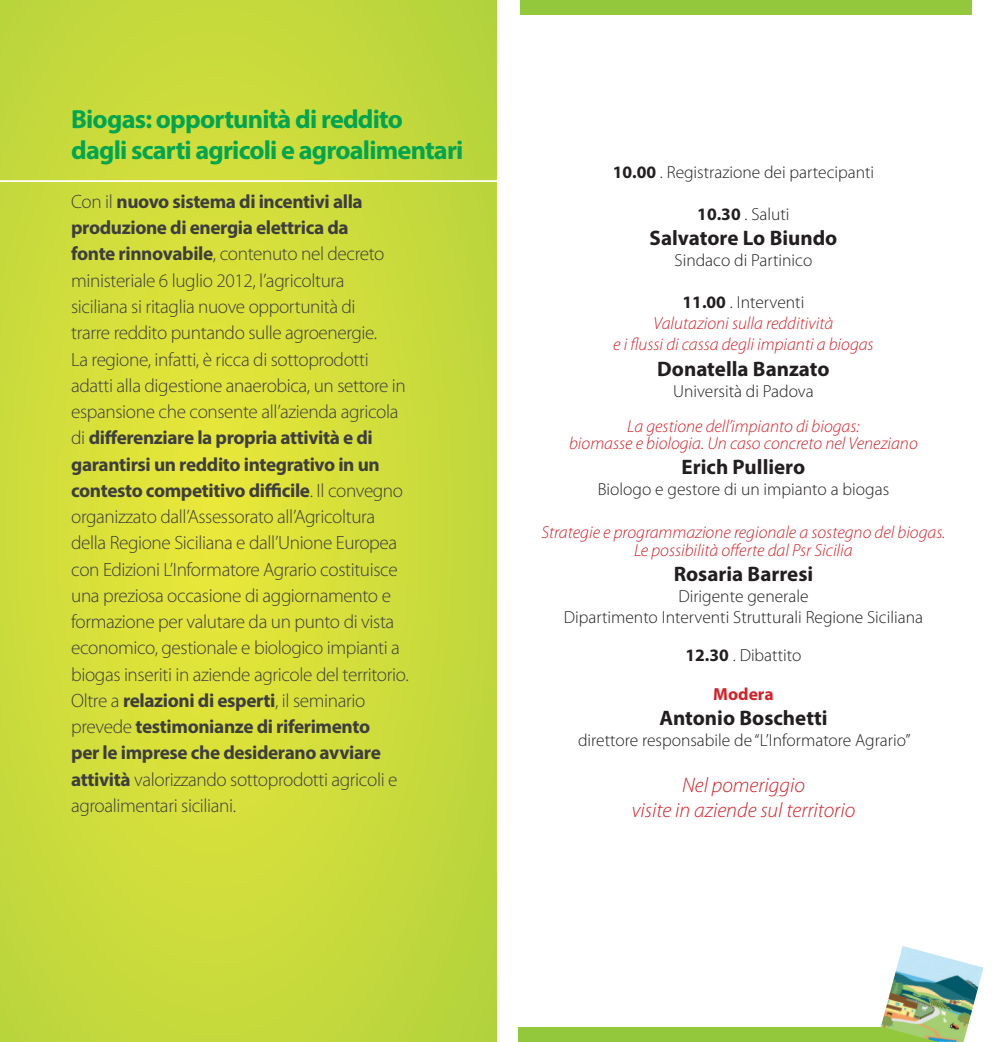
<style>
.page{position:relative;width:993px;height:1042px;background:#fff}
.page>*{position:absolute;margin:0;border:0;box-sizing:border-box;transform-origin:0 0}
.t1{font:700 26.25px/31.5px "Myriad Pro";letter-spacing:-.03em;color:#00a54f}
.t2{font:700 21px "Myriad Pro";color:#231f20}
.t3{font:italic 300 21px/25.2px "Myriad Pro";color:#d1232a;text-align:center}
.t4{font:300 19.25px/26.2px "Myriad Pro";letter-spacing:-.02em;color:#3e3e3f}
.t5{font:300 17.5px/21px "Myriad Pro";color:#231f20;text-align:center}
.t6{font:italic 300 17.5px/21px "Myriad Pro";color:#d1232a;text-align:center}
.t7{font:700 17.5px "Myriad Pro";color:#d1232a}
.s1{font-weight:700}
.s2{font-weight:700;font-style:normal;color:#231f20}
.s3{font-style:normal;color:#231f20}
</style>
<div class="page">
<div style="left:520px;top:0;width:451px;height:14px;background:#94c83c"></div>
<div style="left:518px;top:1028px;width:419px;height:14px;background:#94c83c"></div>
<img style="left:880px;top:946px;width:103px;height:96px">
<svg style="left:0;top:0;width:496px;height:1042px;background:#cedc3b"></svg>
<hr style="left:0;top:180px;width:506px;height:2px;background:#fff">
<h1 class="t1" style="left:71px;top:102px;width:393px">Biogas: opportunità di reddito dagli scarti agricoli e agroalimentari</h1>
<p class="t4" style="left:71px;top:188px;width:339px">Con il <span class="s1">nuovo sistema di incentivi alla produzione di energia elettrica da<br>fonte rinnovabile</span>, contenuto nel decreto ministeriale 6 luglio 2012, l’agricoltura<br>siciliana si ritaglia nuove opportunità di<br>trarre reddito puntando sulle agroenergie.<br>La regione, infatti, è ricca di sottoprodotti adatti alla digestione anaerobica, un settore in espansione che consente all’azienda agricola di <span class="s1">differenziare la propria attività e di garantirsi un reddito integrativo in un contesto competitivo difficile</span>. Il convegno organizzato dall’Assessorato all’Agricoltura della Regione Siciliana e dall’Unione Europea con Edizioni L’Informatore Agrario costituisce una preziosa occasione di aggiornamento e formazione per valutare da un punto di vista economico, gestionale e biologico impianti a biogas inseriti in aziende agricole del territorio.<br>Oltre a <span class="s1">relazioni di esperti</span>, il seminario prevede <span class="s1">testimonianze di riferimento<br>per le imprese che desiderano avviare attività</span> valorizzando sottoprodotti agricoli e agroalimentari siciliani.</p>
<p class="t5" style="left:612px;top:162px;width:263px"><span class="s1">10.00</span> . Registrazione dei partecipanti</p>
<p class="t5" style="left:697px;top:204px;width:94px"><span class="s1">10.30</span> . Saluti</p>
<p class="t2" style="left:649px;top:224px;width:189px">Salvatore Lo Biundo</p>
<p class="t5" style="left:674px;top:250px;width:139px">Sindaco di Partinico</p>
<p class="t6" style="left:613px;top:292px;width:262px"><span class="s2">11.00</span> <span class="s3">. Interventi<br></span>Valutazioni sulla redditività<br>e i flussi di cassa degli impianti a biogas</p>
<p class="t2" style="left:657px;top:355px;width:174px">Donatella Banzato</p>
<p class="t5" style="left:673px;top:380px;width:142px">Università di Padova</p>
<p class="t6" style="left:569px;top:417px;width:350px;line-height:17.5px">La gestione dell’impianto di biogas:<br>biomasse e biologia. Un caso concreto nel Veneziano</p>
<p class="t2" style="left:681px;top:453px;width:125px">Erich Pulliero</p>
<p class="t5" style="left:597px;top:479px;width:293px">Biologo e gestore di un impianto a biogas</p>
<p class="t6" style="left:541px;top:523px;width:405px;line-height:17.5px">Strategie e programmazione regionale a sostegno del biogas.<br>Le possibilità offerte dal Psr Sicilia</p>
<p class="t2" style="left:673px;top:560px;width:141px">Rosaria Barresi</p>
<p class="t5" style="left:563px;top:585px;width:361px">Dirigente generale<br>Dipartimento Interventi Strutturali Regione Siciliana</p>
<p class="t5" style="left:685px;top:645px;width:117px"><span class="s1">12.30</span> . Dibattito</p>
<p class="t7" style="left:713px;top:682px;width:62px">Modera</p>
<p class="t2" style="left:659px;top:704px;width:170px">Antonio Boschetti</p>
<p class="t5" style="left:578px;top:729px;width:334px">direttore responsabile de “L’Informatore Agrario”</p>
<p class="t3" style="left:631px;top:772px;width:225px">Nel pomeriggio<br>visite in aziende sul territorio</p>
</div>
